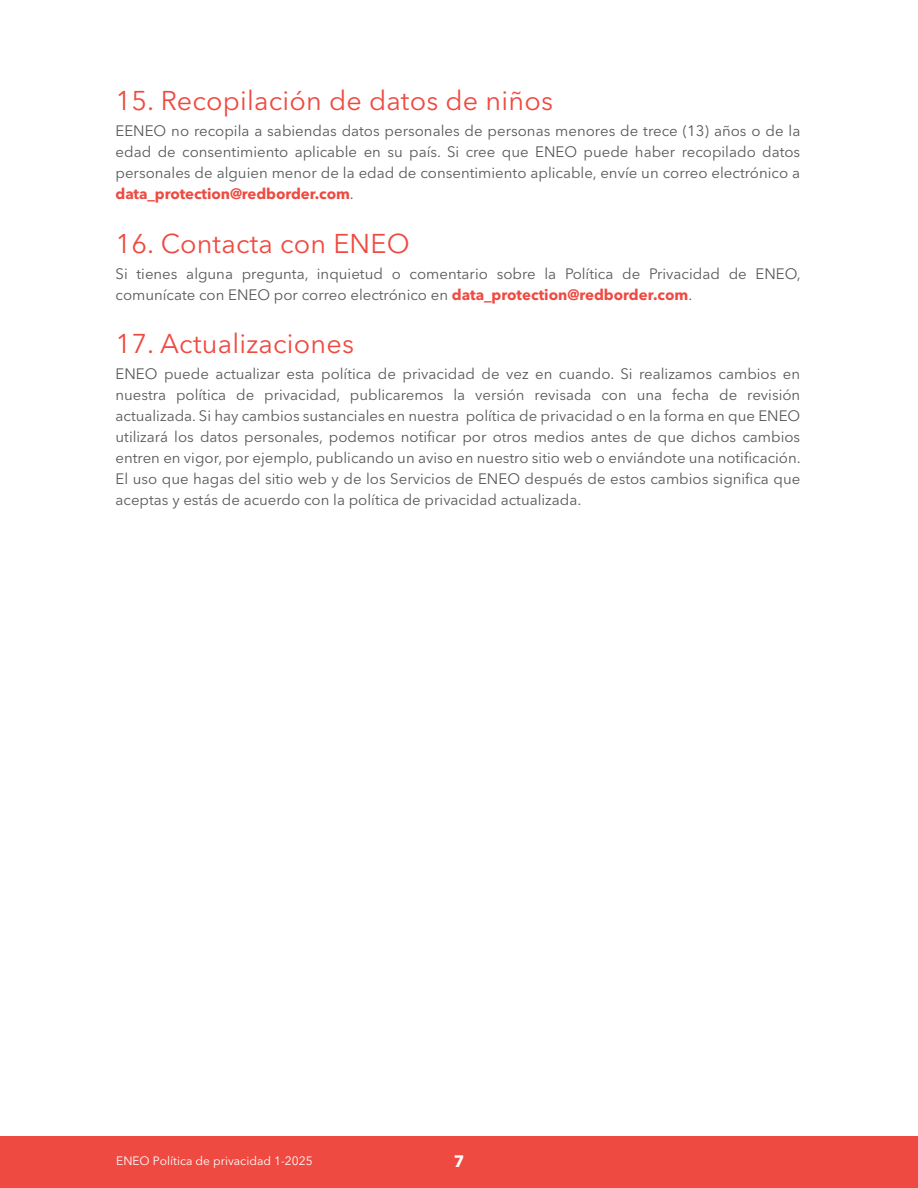
<style>
.page{position:relative;width:918px;height:1188px;background:#fff}
.page>*{position:absolute;margin:0;border:0;box-sizing:border-box;transform-origin:0 0}
.t1{font:27px "Avenir Next LT Pro";letter-spacing:.01em;color:#ef4a41}
.t2{font:700 16.5px "Avenir Next LT Pro";color:#fff}
.t3{font:15px/21px "Avenir Next LT Pro";color:#58595b;text-align:justify}
.t4{font:12px "Avenir Next LT Pro";color:#fff}
.s1{font-weight:700;color:#ef4a41}
</style>
<div class="page">
<div style="left:0;top:1137px;width:918px;height:51px;background:#ef4a41"></div>
<h1 class="t1" style="left:116px;top:85px;width:439px">15. Recopilación de datos de niños</h1>
<p class="t3" style="left:116px;top:121px;width:686px">EENEO no recopila a sabiendas datos personales de personas menores de trece (13) años o de la edad de consentimiento aplicable en su país. Si cree que ENEO puede haber recopilado datos personales de alguien menor de la edad de consentimiento aplicable, envíe un correo electrónico a <span class="s1">data_protection@redborder.com</span>.</p>
<h1 class="t1" style="left:116px;top:227px;width:296px">16. Contacta con ENEO</h1>
<p class="t3" style="left:116px;top:263px;width:687px">Si tienes alguna pregunta, inquietud o comentario sobre la Política de Privacidad de ENEO, comunícate con ENEO por correo electrónico en <span class="s1">data_protection@redborder.com</span>.</p>
<h1 class="t1" style="left:116px;top:328px;width:240px">17. Actualizaciones</h1>
<p class="t3" style="left:116px;top:364px;width:687px">ENEO puede actualizar esta política de privacidad de vez en cuando. Si realizamos cambios en nuestra política de privacidad, publicaremos la versión revisada con una fecha de revisión actualizada. Si hay cambios sustanciales en nuestra política de privacidad o en la forma en que ENEO utilizará los datos personales, podemos notificar por otros medios antes de que dichos cambios entren en vigor, por ejemplo, publicando un aviso en nuestro sitio web o enviándote una notificación.<br>El uso que hagas del sitio web y de los Servicios de ENEO después de estos cambios significa que aceptas y estás de acuerdo con la política de privacidad actualizada.</p>
<p class="t4" style="left:116px;top:1154px;width:198px">ENEO Política de privacidad 1-2025</p>
<p class="t2" style="left:454px;top:1151px;width:12px">7</p>
</div>
